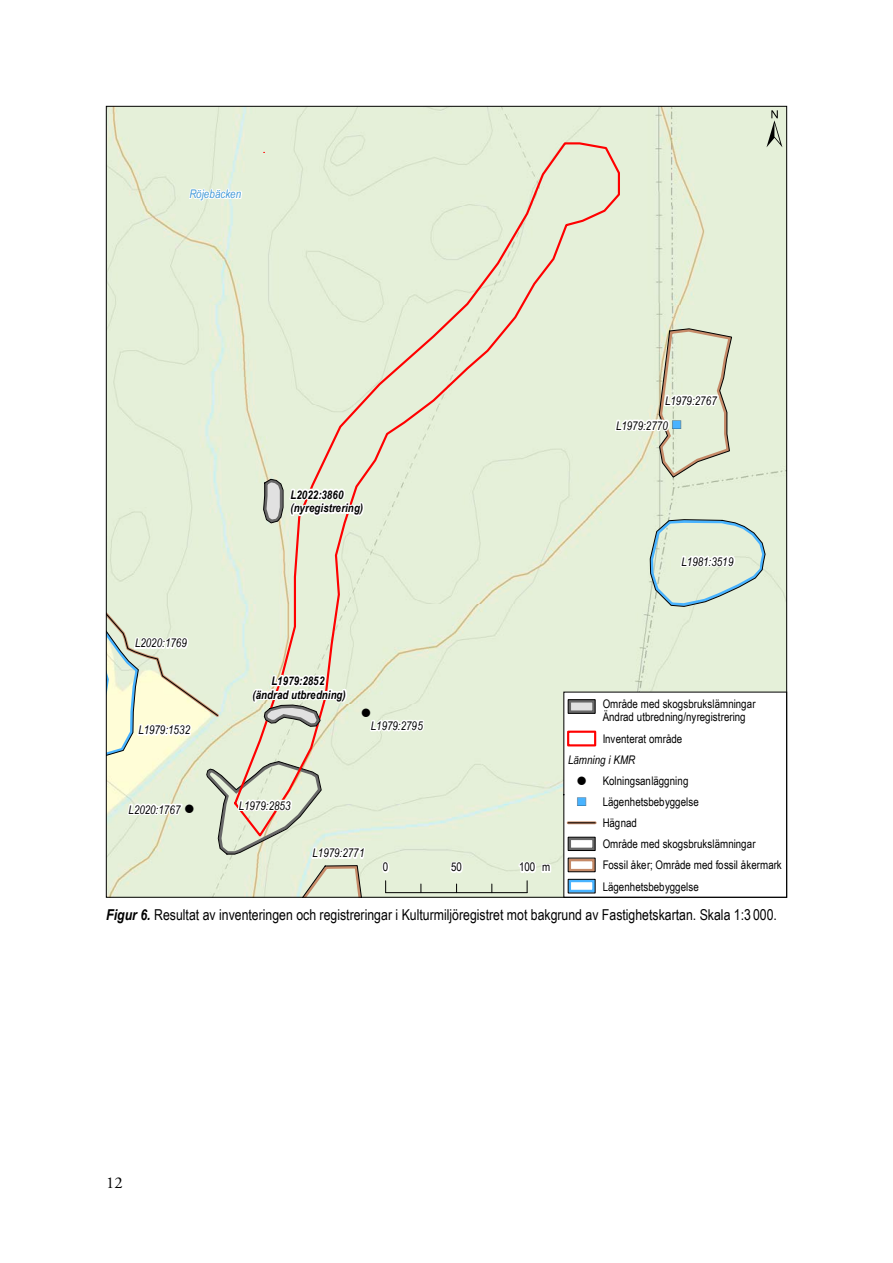
<style>
.page{position:relative;width:893px;height:1263px;background:#fff}
.page>*{position:absolute;margin:0;border:0;box-sizing:border-box;transform-origin:0 0}
.t1{font:52.5px "ESRI North";color:#000}
.t2{font:16.5px "Adobe Garamond Pro";color:#000}
.t3{font:15px "Arial Narrow";color:#000}
.t4{font:12.3px "ESRI Default Marker";color:#000}
.t5{font:12.3px "ESRI Default Marker";color:#48b3ff}
.t6{font:11.85px/21.1px "Arial Narrow";color:#000}
.t7{font:italic 11.85px "Arial Narrow";color:#000}
.t8{font:italic 700 11.85px/13.6px "Arial Narrow";color:#000}
.t9{font:italic 11.85px "Arial Narrow";color:#439ad6}
.s1{font-family:"ESRI Default Marker";font-style:normal;font-size:12.3px}
.s2{font-family:"ESRI Default Marker";font-style:normal;font-size:12.3px;color:#48b3ff}
.s3{color:#000}
.s4{font-weight:700;font-style:italic}
</style>
<div class="page">
<div style="left:108px;top:108px;width:677px;height:787px;background:#e5f0d9"></div>
<div style="left:232px;top:141px;width:389px;height:698px;background:#e5f0d9"></div>
<svg style="left:262px;top:478px;width:103px;height:51px"></svg>
<svg style="left:613px;top:327px;width:120px;height:152px;background:#dfe5cf"></svg>
<svg style="left:649px;top:518px;width:118px;height:89px;background:#d2e4d6"></svg>
<svg style="left:188px;top:188px;width:55px;height:29px"></svg>
<svg style="left:563px;top:692px;width:224px;height:206px"></svg>
<svg style="left:527px;top:881px;width:1px;height:12px"></svg>
<hr style="left:386px;top:892px;width:141px;height:1px;background:#000">
<svg style="left:108px;top:549px;width:318px;height:346px;background:#e3e9d3"></svg>
<svg style="left:448px;top:860px;width:16px;height:16px"></svg>
<svg style="left:517px;top:858px;width:36px;height:17px"></svg>
<p class="t9" style="left:189px;top:186px;width:53px">Röjebäcken</p>
<h1 class="t1" style="left:766px;top:99px;width:17px">±</h1>
<p class="t7" style="left:135px;top:635px;width:53px">L2020:1769</p>
<p class="t7" style="left:138px;top:722px;width:53px">L1979:1532</p>
<p class="t7" style="left:129px;top:801px;width:67px">L2020:1767 <span class="s1">!</span></p>
<p class="t8" style="left:291px;top:487px;width:74px">L2022:3860 (nyregistrering)</p>
<p class="t7" style="left:665px;top:392px;width:53px">L1979:2767</p>
<p class="t7" style="left:616px;top:417px;width:67px">L1979:2770 <span class="s2">"</span><span class="s1">)</span></p>
<p class="t7" style="left:681px;top:553px;width:53px">L1981:3519</p>
<p class="t8" style="left:253px;top:674px;width:95px;text-align:center">L1979:2852<br>(ändrad utbredning)</p>
<p class="t4" style="left:362px;top:705px;width:10px">!</p>
<p class="t7" style="left:371px;top:717px;width:53px">L1979:2795</p>
<p class="t7" style="left:239px;top:797px;width:53px">L1979:2853</p>
<p class="t7" style="left:313px;top:845px;width:53px">L1979:2771</p>
<p class="t6" style="left:383px;top:856px;width:7px">0</p>
<p class="t6" style="left:451px;top:856px;width:12px">50</p>
<p class="t6" style="left:519px;top:856px;width:33px">100 m</p>
<p class="t6" style="left:603px;top:696px;width:155px;line-height:13.6px">Område med skogsbrukslämningar<br>Ändrad utbredning/nyregistrering</p>
<p class="t6" style="left:603px;top:728px;width:81px">Inventerat område</p>
<p class="t7" style="left:568px;top:751px;width:69px">Lämning i KMR</p>
<p class="t4" style="left:577px;top:773px;width:10px">!</p>
<p class="t6" style="left:603px;top:770px;width:87px">Kolningsanläggning</p>
<p class="t5" style="left:577px;top:794px;width:10px">"<span class="s3">)</span></p>
<p class="t6" style="left:603px;top:791px;width:181px">Lägenhetsbebyggelse<br>Hägnad<br>Område med skogsbrukslämningar<br>Fossil åker; Område med fossil åkermark<br>Lägenhetsbebyggelse</p>
<p class="t3" style="left:106px;top:903px;width:672px"><span class="s4">Figur 6.</span> Resultat av inventeringen och registreringar i Kulturmiljöregistret mot bakgrund av Fastighetskartan. Skala 1:3 000.</p>
<h2 class="t2" style="left:106px;top:1173px;width:18px">12</h2>
</div>
